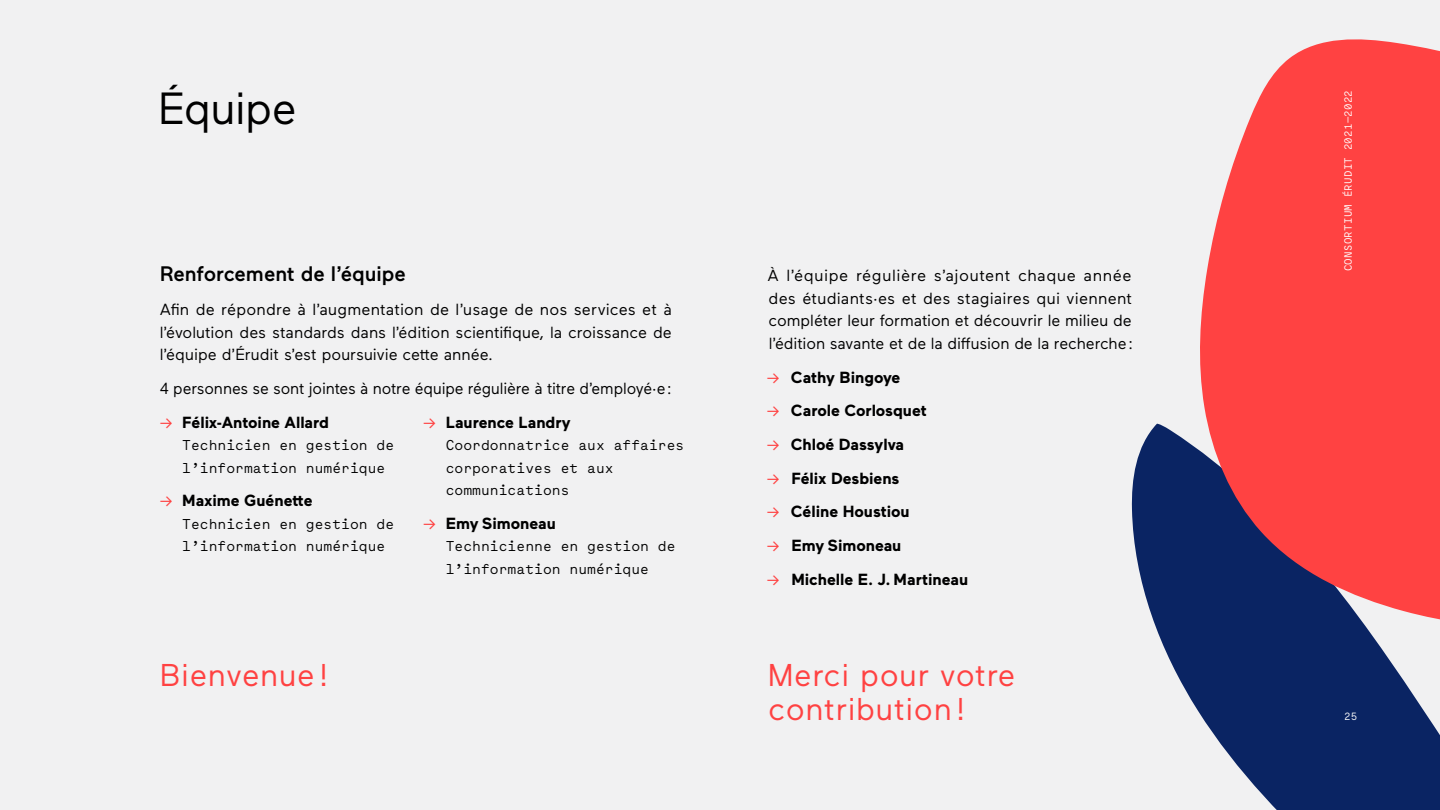
<style>
.page{position:relative;width:1440px;height:810px;background:#f1f1f2}
.page>*{position:absolute;margin:0;border:0;box-sizing:border-box;transform-origin:0 0}
.t1{font:45px "Maax";letter-spacing:-.02em;color:#000}
.t2{font:31.5px/33.8px "Maax";letter-spacing:.02em;color:#ff4242}
.t3{font:500 21px "Maax";letter-spacing:-.005em;color:#000}
.t4{font:16.12px/22.5px "Maax";letter-spacing:-.005em;color:#000;text-align:justify}
.t5{font:700 16.12px "Maax";letter-spacing:-.005em;color:#000}
.t6{font:14.25px/22.5px "Maax Mono";color:#000}
.t7{font:10.5px "Maax Mono";letter-spacing:.02em;color:#fff}
.s1{font-weight:400;color:#ff4242}
</style>
<div class="page">
<svg style="left:1131px;top:423px;width:309px;height:387px;fill:#0a2463"></svg>
<svg style="left:1197px;top:39px;width:243px;height:589px;background:#e45056"></svg>
<h1 class="t1" style="left:158px;top:79px;width:140px">Équipe</h1>
<h3 class="t3" style="left:160px;top:260px;width:248px">Renforcement de l’équipe</h3>
<p class="t4" style="left:160px;top:297px;width:514px">Afin de répondre à l’augmentation de l’usage de nos services et à l’évolution des standards dans l’édition scientifique, la croissance de l’équipe d’Érudit s’est poursuivie cette année.</p>
<p class="t4" style="left:160px;top:376px;width:514px">4 personnes se sont jointes à notre équipe régulière à titre d’employé·e:</p>
<p class="t5" style="left:160px;top:411px;width:171px"><span class="s1">→</span> Félix-Antoine Allard</p>
<p class="t6" style="left:182px;top:433px;width:214px">Technicien en gestion de l’information numérique</p>
<p class="t5" style="left:160px;top:490px;width:154px"><span class="s1">→</span> Maxime Guénette</p>
<p class="t6" style="left:182px;top:512px;width:214px">Technicien en gestion de l’information numérique</p>
<p class="t5" style="left:423px;top:411px;width:149px"><span class="s1">→</span> Laurence Landry</p>
<p class="t6" style="left:446px;top:433px;width:240px">Coordonnatrice aux affaires corporatives et aux communications</p>
<p class="t5" style="left:423px;top:512px;width:134px"><span class="s1">→</span> Emy Simoneau</p>
<p class="t6" style="left:446px;top:534px;width:231px">Technicienne en gestion de l’information numérique</p>
<p class="t4" style="left:767px;top:264px;width:367px">À l’équipe régulière s’ajoutent chaque année des étudiants·es et des stagiaires qui viennent compléter leur formation et découvrir le milieu de l’édition savante et de la diffusion de la recherche:</p>
<p class="t5" style="left:767px;top:366px;width:135px"><span class="s1">→</span> Cathy Bingoye</p>
<p class="t5" style="left:767px;top:400px;width:162px"><span class="s1">→</span> Carole Corlosquet</p>
<p class="t5" style="left:767px;top:434px;width:139px"><span class="s1">→</span> Chloé Dassylva</p>
<p class="t5" style="left:767px;top:467px;width:134px"><span class="s1">→</span> Félix Desbiens</p>
<p class="t5" style="left:767px;top:501px;width:144px"><span class="s1">→</span> Céline Houstiou</p>
<p class="t5" style="left:767px;top:535px;width:136px"><span class="s1">→</span> Emy Simoneau</p>
<p class="t5" style="left:767px;top:569px;width:203px"><span class="s1">→</span> Michelle E. J. Martineau</p>
<h2 class="t2" style="left:160px;top:657px;width:170px">Bienvenue !</h2>
<h2 class="t2" style="left:768px;top:657px;width:249px">Merci pour votre contribution !</h2>
<p class="t7" style="left:1341px;top:271px;width:183px;rotate:-90deg">CONSORTIUM ÉRUDIT 2021—2022</p>
<p class="t7" style="left:1344px;top:709px;width:15px">25</p>
</div>
